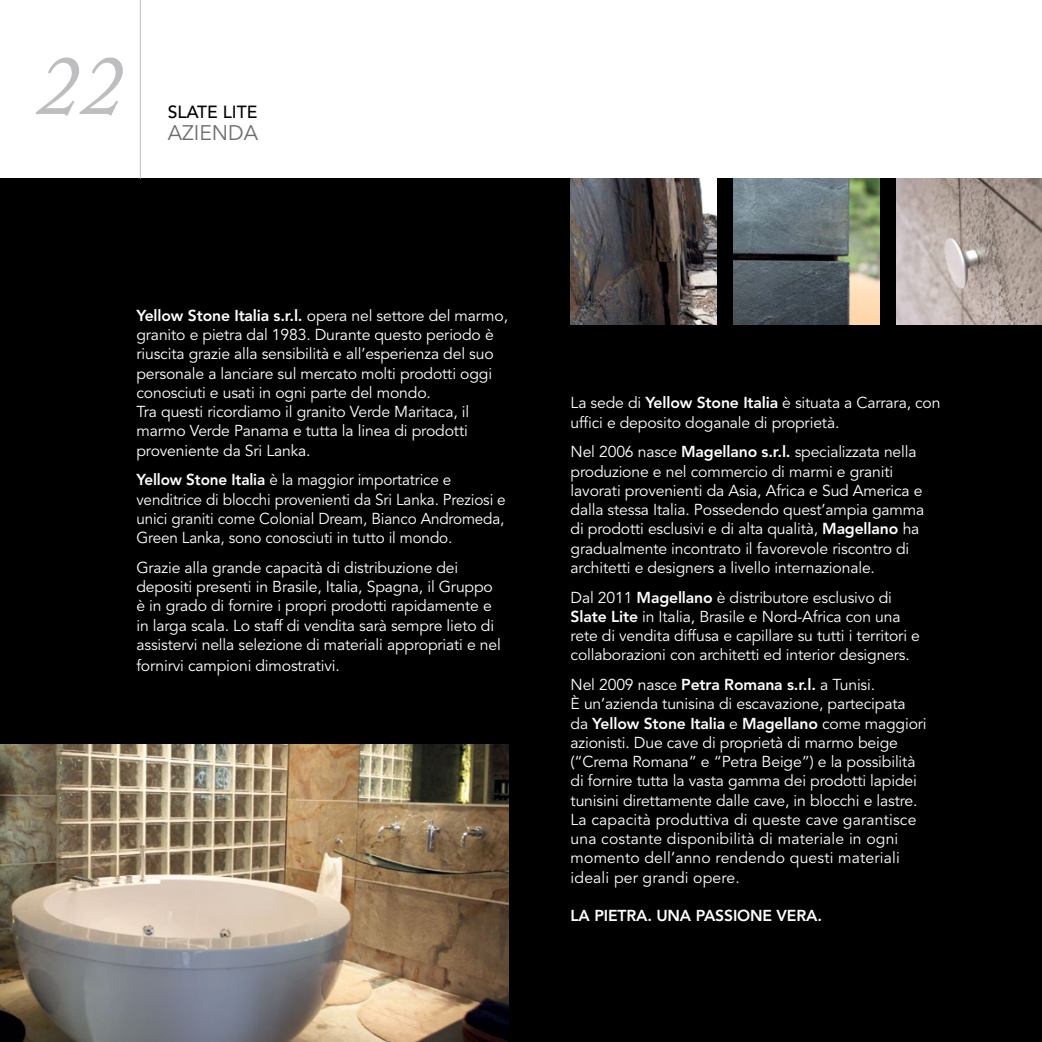
<style>
.page{position:relative;width:1042px;height:1042px;background:#fff}
.page>*{position:absolute;margin:0;border:0;box-sizing:border-box;transform-origin:0 0}
.t1{font:italic 87.5px "Adobe Caslon Pro";color:#bcbec0}
.t2{font:21px "Avenir LT Std";color:#6d6e71}
.t3{font:500 17.5px "Avenir LT Std";color:#000}
.t4{font:15.75px/19.2px "Avenir LT Std";letter-spacing:-.01em;color:#fff}
.t5{font:800 15.75px "Avenir LT Std";letter-spacing:-.01em;color:#fff}
.s1{font-weight:800}
</style>
<div class="page">
<div style="left:0;top:179px;width:1042px;height:863px;background:#000"></div>
<hr style="left:140px;top:0;width:1px;height:179px;background:#bcbec0">
<img style="left:733px;top:179px;width:146px;height:145px">
<img style="left:570px;top:179px;width:146px;height:145px">
<img style="left:0;top:744px;width:508px;height:298px">
<img style="left:896px;top:179px;width:146px;height:145px">
<h1 class="t1" style="left:36px;top:33px;width:89px">22</h1>
<p class="t3" style="left:168px;top:101px;width:91px">SLATE LITE</p>
<h2 class="t2" style="left:168px;top:121px;width:14px">AZIENDA</h2>
<p class="t4" style="left:136px;top:306px;width:373px"><span class="s1">Yellow Stone Italia s.r.l.</span> opera nel settore del marmo, granito e pietra dal 1983. Durante questo periodo è riuscita grazie alla sensibilità e all’esperienza del suo personale a lanciare sul mercato molti prodotti oggi conosciuti e usati in ogni parte del mondo.<br>Tra questi ricordiamo il granito Verde Maritaca, il marmo Verde Panama e tutta la linea di prodotti proveniente da Sri Lanka.</p>
<p class="t4" style="left:136px;top:471px;width:371px"><span class="s1">Yellow Stone Italia</span> è la maggior importatrice e venditrice di blocchi provenienti da Sri Lanka. Preziosi e unici graniti come Colonial Dream, Bianco Andromeda, Green Lanka, sono conosciuti in tutto il mondo.</p>
<p class="t4" style="left:136px;top:558px;width:366px">Grazie alla grande capacità di distribuzione dei depositi presenti in Brasile, Italia, Spagna, il Gruppo è in grado di fornire i propri prodotti rapidamente e in larga scala. Lo staff di vendita sarà sempre lieto di assistervi nella selezione di materiali appropriati e nel</p>
<p class="t4" style="left:136px;top:656px;width:205px">fornirvi campioni dimostrativi.</p>
<p class="t4" style="left:570px;top:394px;width:371px">La sede di <span class="s1">Yellow Stone Italia</span> è situata a Carrara, con uffici e deposito doganale di proprietà.</p>
<p class="t4" style="left:570px;top:443px;width:355px">N el 2006 nasce <span class="s1">Magellano s.r.l.</span> specializzata nella produzione e nel commercio di marmi e graniti lavorati provenienti da Asia, Africa e Sud America e dalla stessa Italia. Possedendo quest’ampia gamma di prodotti esclusivi e di alta qualità, <span class="s1">Magellano</span> ha gradualmente incontrato il favorevole riscontro di architetti e designers a livello internazionale.</p>
<p class="t4" style="left:570px;top:588px;width:351px">Dal 2011 <span class="s1">Magellano</span> è distributore esclusivo di <span class="s1">Slate Lite</span> in Italia, Brasile e N ord-Africa con una rete di vendita diffusa e capillare su tutti i territori e collaborazioni con architetti ed interior designers.</p>
<p class="t4" style="left:570px;top:675px;width:358px">N el 2009 nasce <span class="s1">Petra Romana s.r.l.</span> a Tunisi.<br>È un’azienda tunisina di escavazione, partecipata da <span class="s1">Yellow Stone Italia</span> e <span class="s1">Magellano</span> come maggiori azionisti. Due cave di proprietà di marmo beige (“Crema Romana” e “Petra Beige”) e la possibilità di fornire tutta la vasta gamma dei prodotti lapidei tunisini direttamente dalle cave, in blocchi e lastre.<br>La capacità produttiva di queste cave garantisce una costante disponibilità di materiale in ogni momento dell’anno rendendo questi materiali ideali per grandi opere.</p>
<p class="t5" style="left:570px;top:906px;width:253px">LA PIETRA. UNA PASSIONE VERA.</p>
</div>
